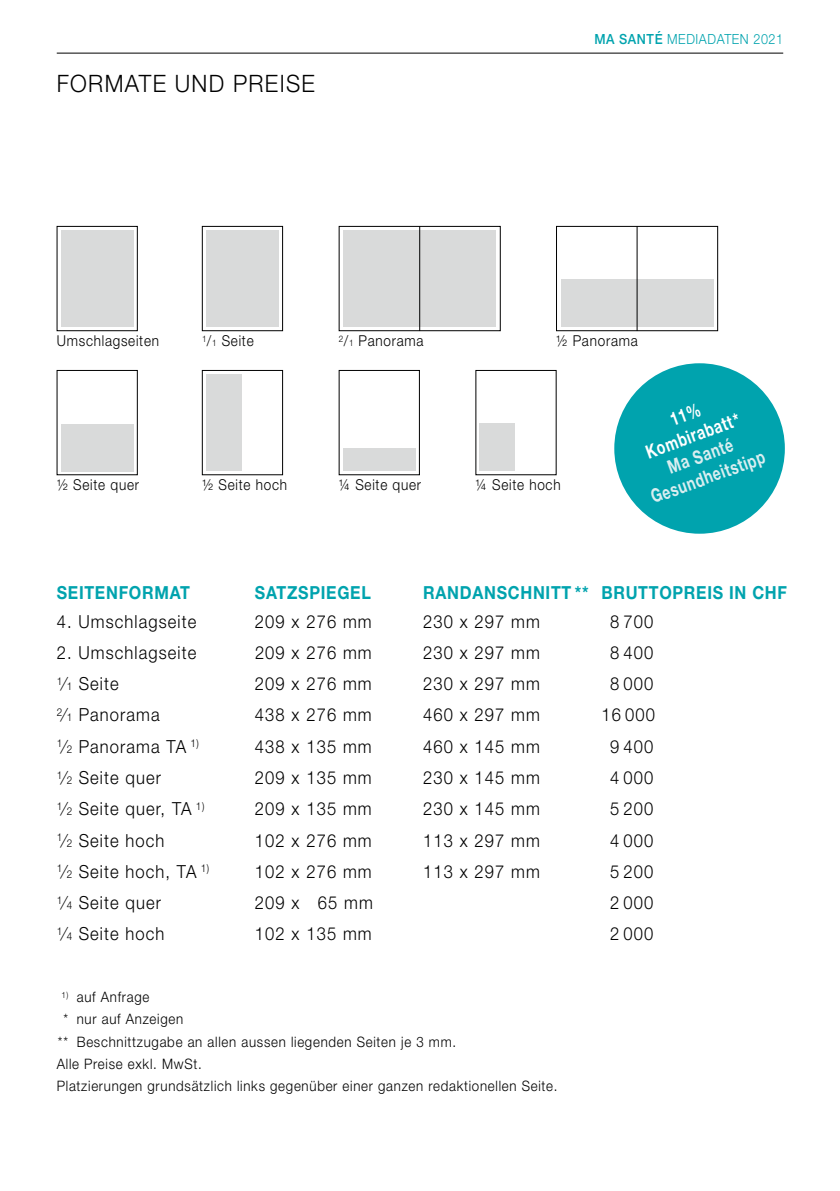
<style>
.page{position:relative;width:840px;height:1191px;background:#fff}
.page>*{position:absolute;margin:0;border:0;box-sizing:border-box;transform-origin:0 0}
.t1{font:300 24px "Helvetica Neue LT Std";letter-spacing:.06em;color:#000;scale:.94 1}
.t2{font:700 18.8px/22px "Helvetica Neue LT Std";color:#d9eef0;text-align:center;scale:.75 1}
.t3{font:700 18.8px/22px "Helvetica Neue LT Std";color:#fff;text-align:center;scale:.75 1}
.t4{font:300 18px "Helvetica Neue LT Std";letter-spacing:.065em;color:#000;scale:.92 1}
.t5{font:700 18px "Helvetica Neue LT Std";letter-spacing:.045em;color:#00a3ae;scale:.89 1}
.t6{font:300 15px "Helvetica Neue LT Std";letter-spacing:.055em;color:#000;scale:.9 1}
.t7{font:300 14.4px "Helvetica Neue LT Std";letter-spacing:.055em;color:#000;scale:.92 1}
.t8{font:300 14px "Helvetica Neue LT Std";letter-spacing:.045em;color:#00a3ae;scale:.9 1}
.s1{font-weight:500}
.s2{font-size:9px}
.s3{font-size:10.8px}
</style>
<div class="page">
<hr style="left:57px;top:53px;width:725px;height:1px;background:#000">
<div style="left:61px;top:231px;width:73px;height:96px;background:#d9dada"></div>
<div style="left:57px;top:226px;width:80px;height:105px;border:1px solid #000"></div>
<svg style="left:61px;top:424px;width:73px;height:48px"></svg>
<div style="left:61px;top:424px;width:72px;height:47px;background:#d9dada"></div>
<div style="left:206px;top:374px;width:35px;height:96px;background:#d9dada"></div>
<div style="left:202px;top:370px;width:81px;height:105px;border:1px solid #000"></div>
<div style="left:343px;top:448px;width:72px;height:23px;background:#d9dada"></div>
<div style="left:479px;top:424px;width:35px;height:47px;background:#d9dada"></div>
<svg style="left:206px;top:230px;width:73px;height:97px"></svg>
<div style="left:206px;top:231px;width:72px;height:96px;background:#d9dada"></div>
<div style="left:202px;top:226px;width:81px;height:105px;border:1px solid #000"></div>
<div style="left:343px;top:230px;width:153px;height:96px;background:#d9dada"></div>
<div style="left:338px;top:226px;width:162px;height:105px;border:1px solid #000"></div>
<hr style="left:419px;top:226px;width:1px;height:105px;background:#000">
<div style="left:560px;top:231px;width:153px;height:96px;background:#d9dada"></div>
<div style="left:556px;top:226px;width:161px;height:105px;border:1px solid #000"></div>
<div style="left:558px;top:229px;width:156px;height:49px;background:#fff"></div>
<hr style="left:636px;top:226px;width:1px;height:105px;background:#000">
<div style="left:614px;top:363px;width:170px;height:171px;background:#00a3ae;border-radius:50%"></div>
<h1 class="t1" style="left:57px;top:69px;width:276px">formate und preise</h1>
<p class="t8" style="left:594px;top:30px;width:211px"><span class="s1">MA SANTÉ</span> Mediadaten 2021</p>
<p class="t6" style="left:57px;top:332px;width:115px">Umschlagseiten</p>
<p class="t6" style="left:202px;top:332px;width:59px"><sup>1</sup>/<span class="s2">1</span> Seite</p>
<p class="t6" style="left:338px;top:332px;width:96px"><sup>2</sup>/<span class="s2">1</span> Panorama</p>
<p class="t6" style="left:556px;top:332px;width:92px">½ Panorama</p>
<p class="t6" style="left:57px;top:476px;width:93px">½ Seite quer</p>
<p class="t6" style="left:202px;top:476px;width:96px">½ Seite hoch</p>
<p class="t6" style="left:338px;top:476px;width:93px">¼ Seite quer</p>
<p class="t6" style="left:475px;top:476px;width:96px">¼ Seite hoch</p>
<p class="t3" style="left:634px;top:421px;width:133px;rotate:-20deg">11%<br>KOMBIRABATT*</p>
<p class="t2" style="left:639px;top:466px;width:162px;rotate:-20deg">MA SANTÉ<br>GESUNDHEITSTIPP</p>
<p class="t5" style="left:57px;top:581px;width:151px">SEITENFORMAT</p>
<p class="t5" style="left:255px;top:581px;width:50px">SATZSP</p>
<p class="t5" style="left:320px;top:581px;width:97px">IEGEL R</p>
<p class="t5" style="left:435px;top:581px;width:370px">ANDANSCHNITT ** BRUTTOPREIS IN CHF</p>
<p class="t4" style="left:57px;top:610px;width:153px">4. Umschlagseite</p>
<p class="t4" style="left:255px;top:610px;width:128px">209 x 276 mm</p>
<p class="t4" style="left:423px;top:610px;width:128px">230 x 297 mm</p>
<p class="t4" style="left:609px;top:610px;width:49px">8 700</p>
<p class="t4" style="left:57px;top:641px;width:153px">2. Umschlagseite</p>
<p class="t4" style="left:255px;top:641px;width:128px">209 x 276 mm</p>
<p class="t4" style="left:423px;top:641px;width:128px">230 x 297 mm</p>
<p class="t4" style="left:609px;top:641px;width:49px">8 400</p>
<p class="t4" style="left:57px;top:672px;width:69px"><sup>1</sup>⁄<span class="s3">1</span> Seite</p>
<p class="t4" style="left:255px;top:672px;width:128px">209 x 276 mm</p>
<p class="t4" style="left:423px;top:672px;width:128px">230 x 297 mm</p>
<p class="t4" style="left:609px;top:672px;width:49px">8 000</p>
<p class="t4" style="left:57px;top:704px;width:113px"><sup>2</sup>⁄<span class="s3">1</span> Panorama</p>
<p class="t4" style="left:255px;top:704px;width:128px">438 x 276 mm</p>
<p class="t4" style="left:423px;top:704px;width:128px">460 x 297 mm</p>
<p class="t4" style="left:601px;top:704px;width:60px">16 000</p>
<p class="t4" style="left:57px;top:735px;width:156px"><sup>1</sup>⁄<span class="s3">2</span> Panorama TA <sup>1)</sup></p>
<p class="t4" style="left:255px;top:735px;width:128px">438 x 135 mm</p>
<p class="t4" style="left:423px;top:735px;width:128px">460 x 145 mm</p>
<p class="t4" style="left:609px;top:735px;width:49px">9 400</p>
<p class="t4" style="left:57px;top:766px;width:115px"><sup>1</sup>⁄<span class="s3">2</span> Seite quer</p>
<p class="t4" style="left:255px;top:766px;width:128px">209 x 135 mm</p>
<p class="t4" style="left:423px;top:766px;width:128px">230 x 145 mm</p>
<p class="t4" style="left:609px;top:766px;width:49px">4 000</p>
<p class="t4" style="left:57px;top:798px;width:162px"><sup>1</sup>⁄<span class="s3">2</span> Seite quer, TA <sup>1)</sup></p>
<p class="t4" style="left:255px;top:798px;width:128px">209 x 135 mm</p>
<p class="t4" style="left:423px;top:798px;width:128px">230 x 145 mm</p>
<p class="t4" style="left:609px;top:798px;width:49px">5 200</p>
<p class="t4" style="left:57px;top:829px;width:118px"><sup>1</sup>⁄<span class="s3">2</span> Seite hoch</p>
<p class="t4" style="left:255px;top:829px;width:128px">102 x 276 mm</p>
<p class="t4" style="left:423px;top:829px;width:128px">113 x 297 mm</p>
<p class="t4" style="left:609px;top:829px;width:49px">4 000</p>
<p class="t4" style="left:57px;top:860px;width:167px"><sup>1</sup>⁄<span class="s3">2</span> Seite hoch, TA <sup>1)</sup></p>
<p class="t4" style="left:255px;top:860px;width:128px">102 x 276 mm</p>
<p class="t4" style="left:423px;top:860px;width:128px">113 x 297 mm</p>
<p class="t4" style="left:609px;top:860px;width:49px">5 200</p>
<p class="t4" style="left:57px;top:891px;width:115px"><sup>1</sup>⁄<span class="s3">4</span> Seite quer</p>
<p class="t4" style="left:255px;top:891px;width:129px">209 x 65 mm</p>
<p class="t4" style="left:609px;top:891px;width:49px">2 000</p>
<p class="t4" style="left:57px;top:923px;width:118px"><sup>1</sup>⁄<span class="s3">4</span> Seite hoch</p>
<p class="t4" style="left:255px;top:923px;width:128px">102 x 135 mm</p>
<p class="t4" style="left:609px;top:923px;width:49px">2 000</p>
<p class="t7" style="left:61px;top:988px;width:97px"><sup>1)</sup> auf Anfrage</p>
<p class="t7" style="left:63px;top:1010px;width:132px">* nur auf Anzeigen</p>
<p class="t7" style="left:58px;top:1032px;width:434px">** Beschnittzugabe an allen aussen liegenden Seiten je 3 mm.</p>
<p class="t7" style="left:57px;top:1054px;width:159px">Alle Preise exkl. MwSt.</p>
<p class="t7" style="left:57px;top:1077px;width:545px">Platzierungen grundsätzlich links gegenüber einer ganzen redaktionellen Seite.</p>
</div>
